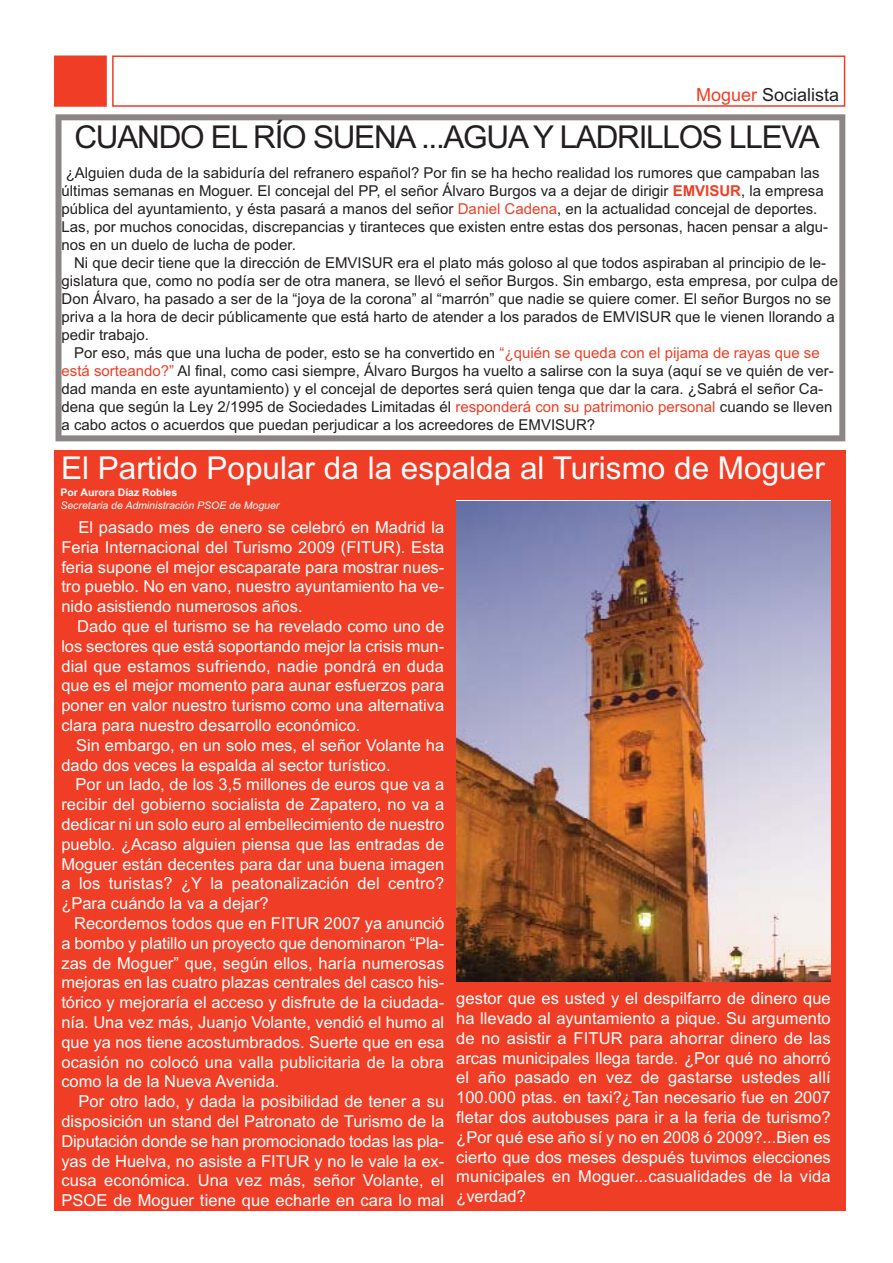
<style>
.page{position:relative;width:893px;height:1263px;background:#fff}
.page>*{position:absolute;margin:0;border:0;box-sizing:border-box;transform-origin:0 0}
.t1{font:31.5px "Arial";color:#fff}
.t2{font:31.5px "Arial";letter-spacing:-.04em;color:#231f20}
.t3{font:18px "Arial";color:#231f20}
.t4{font:16.5px/19.8px "Arial";color:#fff;text-align:justify}
.t5{font:15px/18px "Arial";color:#231f20}
.t6{font:italic 10.5px "Arial";color:#fff}
.t7{font:700 10.5px "Arial";color:#fff}
.s1{color:#ef3e25}
.s2{font-weight:700;color:#ef3e25}
</style>
<div class="page">
<svg style="left:56px;top:114px;width:789px;height:327px"></svg>
<div style="left:54px;top:450px;width:791px;height:761px;background:#ef3e25"></div>
<div style="left:112px;top:56px;width:733px;height:51px;border:2px solid #ef3e25"></div>
<div style="left:57px;top:58px;width:47px;height:46px;background:#ef3e25"></div>
<div style="left:54px;top:56px;width:53px;height:51px;border:3px solid #ef3e25"></div>
<img style="left:456px;top:501px;width:374px;height:480px">
<p class="t3" style="left:696px;top:88px;width:145px"><span class="s1">Moguer</span> Socialista</p>
<h1 class="t2" style="left:74px;top:125px;width:747px">CUANDO EL RÍO SUENA ...AGUA Y LADRILLOS LLEVA</h1>
<p class="t5" style="left:62px;top:165px;width:768px">¿Alguien duda de la sabiduría del refranero español? Por fin se ha hecho realidad los rumores que campaban las últimas semanas en Moguer. El concejal del PP, el señor Álvaro Burgos va a dejar de dirigir <span class="s2">EMVISUR</span>, la empresa pública del ayuntamiento, y ésta pasará a manos del señor <span class="s1">Daniel Cadena</span>, en la actualidad concejal de deportes.<br>Las, por muchos conocidas, discrepancias y tiranteces que existen entre estas dos personas, hacen pensar a algu&shy;nos en un duelo de lucha de poder.</p>
<p class="t5" style="left:62px;top:255px;width:778px;text-indent:13px">Ni que decir tiene que la dirección de EMVISUR era el plato más goloso al que todos aspiraban al principio de le&shy;gislatura que, como no podía ser de otra manera, se llevó el señor Burgos. Sin embargo, esta empresa, por culpa de Don Álvaro, ha pasado a ser de la “joya de la corona” al “marrón” que nadie se quiere comer. El señor Burgos no se priva a la hora de decir públicamente que está harto de atender a los parados de EMVISUR que le vienen llorando a pedir trabajo.</p>
<p class="t5" style="left:62px;top:345px;width:773px;text-indent:12px">Por eso, más que una lucha de poder, esto se ha convertido en <span class="s1">“¿quién se queda con el pijama de rayas que se está sorteando?”</span> Al final, como casi siempre, Álvaro Burgos ha vuelto a salirse con la suya (aquí se ve quién de ver&shy;dad manda en este ayuntamiento) y el concejal de deportes será quien tenga que dar la cara. ¿Sabrá el señor Ca&shy;dena que según la Ley 2/1995 de Sociedades Limitadas él <span class="s1">responderá con su patrimonio personal</span> cuando se lleven a cabo actos o acuerdos que puedan perjudicar a los acreedores de EMVISUR?</p>
<h1 class="t1" style="left:61px;top:457px;width:765px">El Partido Popular da la espalda al Turismo de Moguer</h1>
<p class="t7" style="left:60px;top:489px;width:118px">Por Aurora Díaz Robles</p>
<p class="t6" style="left:60px;top:501px;width:220px">Secretaria de Administración PSOE de Moguer</p>
<p class="t4" style="left:61px;top:519px;width:384px;text-indent:17px">El pasado mes de enero se celebró en Madrid la Feria Internacional del Turismo 2009 (FITUR). Esta feria supone el mejor escaparate para mostrar nues&shy;tro pueblo. No en vano, nuestro ayuntamiento ha ve&shy;nido asistiendo numerosos años.</p>
<p class="t4" style="left:61px;top:618px;width:384px;text-indent:16px">Dado que el turismo se ha revelado como uno de los sectores que está soportando mejor la crisis mun&shy;dial que estamos sufriendo, nadie pondrá en duda que es el mejor momento para aunar esfuerzos para poner en valor nuestro turismo como una alternativa clara para nuestro desarrollo económico.</p>
<p class="t4" style="left:61px;top:737px;width:384px;text-indent:15px">Sin embargo, en un solo mes, el señor Volante ha dado dos veces la espalda al sector turístico.</p>
<p class="t4" style="left:61px;top:776px;width:384px;text-indent:14px">Por un lado, de los 3,5 millones de euros que va a recibir del gobierno socialista de Zapatero, no va a dedicar ni un solo euro al embellecimiento de nuestro pueblo. ¿Acaso alguien piensa que las entradas de Moguer están decentes para dar una buena imagen a los turistas? ¿Y la peatonalización del centro? ¿Para cuándo la va a dejar?</p>
<p class="t4" style="left:61px;top:915px;width:384px;text-indent:13px">Recordemos todos que en FITUR 2007 ya anunció a bombo y platillo un proyecto que denominaron “Pla&shy;zas de Moguer” que, según ellos, haría numerosas mejoras en las cuatro plazas centrales del casco his&shy;tórico y mejoraría el acceso y disfrute de la ciudada&shy;nía. Una vez más, Juanjo Volante, vendió el humo al que ya nos tiene acostumbrados. Suerte que en esa ocasión no colocó una valla publicitaria de la obra como la de la Nueva Avenida.</p>
<p class="t4" style="left:61px;top:1093px;width:384px;text-indent:17px">Por otro lado, y dada la posibilidad de tener a su disposición un stand del Patronato de Turismo de la Diputación donde se han promocionado todas las pla&shy;yas de Huelva, no asiste a FITUR y no le vale la ex&shy;cusa económica. Una vez más, señor Volante, el PSOE de Moguer tiene que echarle en cara lo mal</p>
<p class="t4" style="left:456px;top:990px;width:376px">gestor que es usted y el despilfarro de dinero que ha llevado al ayuntamiento a pique. Su argumento de no asistir a FITUR para ahorrar dinero de las arcas municipales llega tarde. ¿Por qué no ahorró el año pasado en vez de gastarse ustedes allí 100.000 ptas. en taxi?¿Tan necesario fue en 2007 fletar dos autobuses para ir a la feria de turismo? ¿Por qué ese año sí y no en 2008 ó 2009?...Bien es cierto que dos meses después tuvimos elecciones municipales en Moguer...casualidades de la vida ¿verdad?</p>
</div>
